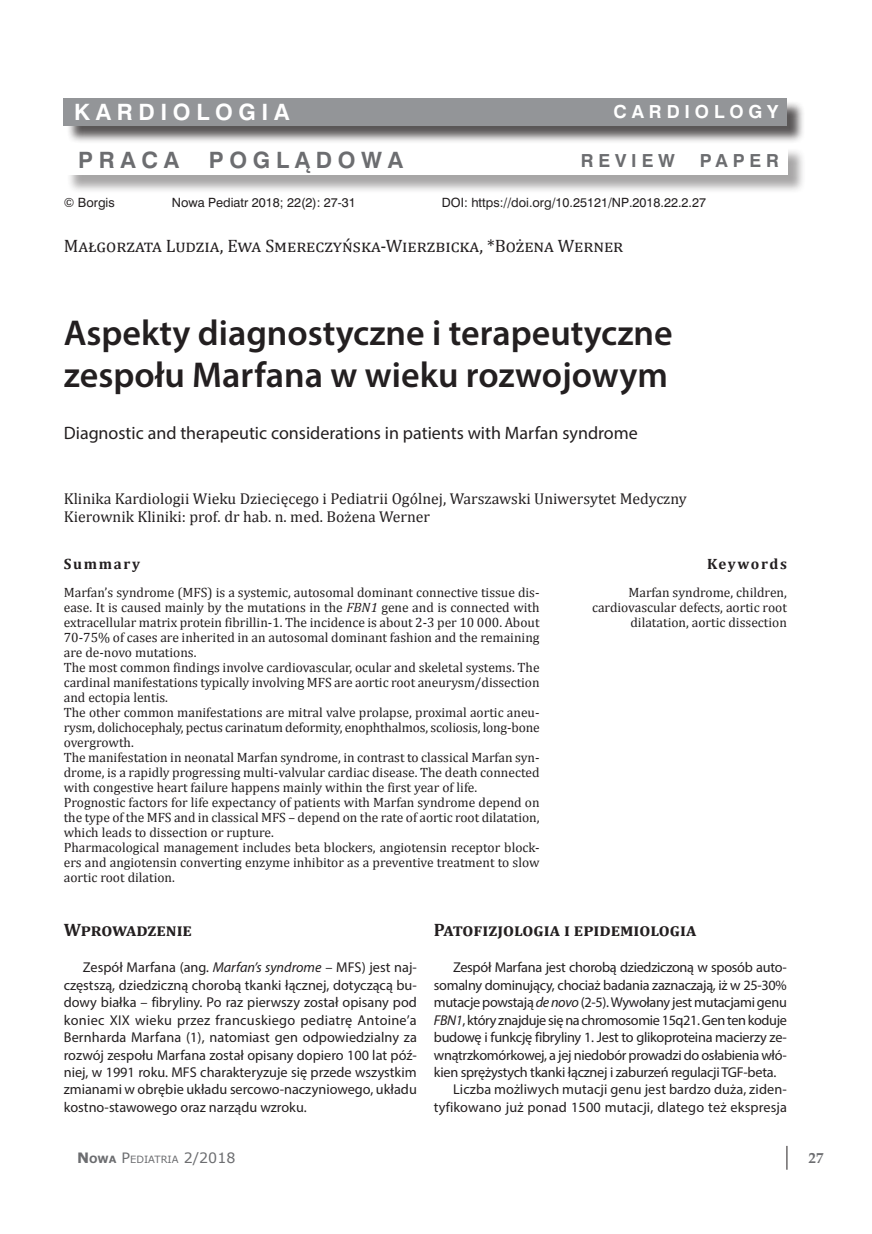
<style>
.page{position:relative;width:872px;height:1234px;background:#fff}
.page>*{position:absolute;margin:0;border:0;box-sizing:border-box;transform-origin:0 0}
.t1{font:600 36px/42px "Myriad Pro";color:#231f20}
.t2{font:700 22.5px "Szwajcar EE";letter-spacing:.25em;color:#6c6d70}
.t3{font:700 22.5px "Szwajcar EE";letter-spacing:.25em;color:#fff}
.t4{font:18px "Myriad Pro";color:#231f20}
.t5{font:18px "Cambria";color:#231f20}
.t6{font:700 18px "Cambria";color:#231f20}
.t7{font:700 18px "Szwajcar EE";letter-spacing:.27em;color:#6c6d70}
.t8{font:700 18px "Szwajcar EE";letter-spacing:.27em;color:#fff}
.t9{font:15.75px/18px "Cambria";color:#231f20}
.t10{font:700 15px "Cambria";letter-spacing:.11em;color:#231f20}
.t11{font:700 15px "Palatino Linotype";color:#6c6d70}
.t12{font:14.25px/17.4px "Myriad Pro";letter-spacing:-.02em;color:#231f20;text-align:justify}
.t13{font:14.25px "Myriad Pro";letter-spacing:.01em;color:#231f20}
.t14{font:13.5px/15px "Cambria";color:#231f20}
.t15{font:12.75px "Szwajcar EE";color:#231f20}
.t16{font:10.05px "Verdana";color:#6c6d70}
.s1{font-style:italic}
.s2{font-weight:700;font-size:14.25px}
.s3{font-weight:700}
.s4{font-size:14.25px}
</style>
<div class="page">
<svg style="left:786px;top:1145px;width:1px;height:24px"></svg>
<div style="left:66px;top:100px;width:739px;height:44px;background:#231f20;opacity:.75"></div>
<div style="left:64px;top:98px;width:723px;height:27px;background:#939598"></div>
<div style="left:66px;top:147px;width:740px;height:47px;background:#231f20;opacity:.4"></div>
<div style="left:64px;top:145px;width:723px;height:30px;background:#fff"></div>
<h2 class="t3" style="left:74px;top:98px;width:217px">KARDIOLOGIA</h2>
<h3 class="t8" style="left:613px;top:101px;width:166px">CARDIOLOGY</h3>
<h2 class="t2" style="left:78px;top:146px;width:103px">PRACA</h2>
<h2 class="t2" style="left:209px;top:146px;width:196px">POGLĄDOWA</h2>
<h3 class="t7" style="left:581px;top:149px;width:96px">REVIEW</h3>
<h3 class="t7" style="left:700px;top:149px;width:81px">PAPER</h3>
<p class="t15" style="left:64px;top:195px;width:52px">© Borgis</p>
<p class="t15" style="left:172px;top:195px;width:186px">Nowa Pediatr 2018; 22(2): 27-31</p>
<p class="t15" style="left:442px;top:195px;width:266px">DOI: https://doi.org/10.25121/NP.2018.22.2.27</p>
<h3 class="t5" style="left:64px;top:235px;width:558px">Małgorzata Ludzia, Ewa Smereczyńska-Wierzbicka, *Bożena Werner</h3>
<h1 class="t1" style="left:64px;top:311px;width:610px">Aspekty diagnostyczne i terapeutyczne zespołu Marfana w wieku rozwojowym</h1>
<h3 class="t4" style="left:64px;top:421px;width:575px">Diagnostic and therapeutic considerations in patients with Marfan syndrome</h3>
<p class="t9" style="left:64px;top:489px;width:624px">Klinika Kardiologii Wieku Dziecięcego i Pediatrii Ogólnej, Warszawski Uniwersytet Medyczny<br>Kierownik Kliniki: prof. dr hab. n. med. Bożena Werner</p>
<p class="t10" style="left:64px;top:553px;width:78px">Summary</p>
<p class="t14" style="left:64px;top:584px;width:477px">Marfan’s syndrome (MFS) is a systemic, autosomal dominant connective tissue dis&shy;ease. It is caused mainly by the mutations in the <span class="s1">FBN1</span> gene and is connected with extracellular matrix protein fibrillin-1. The incidence is about 2-3 per 10 000. About 70-75% of cases are inherited in an autosomal dominant fashion and the remaining are de-novo mutations.<br>The most common findings involve cardiovascular, ocular and skeletal systems. The cardinal manifestations typically involving MFS are aortic root aneurysm/dissection and ectopia lentis.<br>The other common manifestations are mitral valve prolapse, proximal aortic aneu&shy;rysm, dolichocephaly, pectus carinatum deformity, enophthalmos, scoliosis, long-bone overgrowth.<br>The manifestation in neonatal Marfan syndrome, in contrast to classical Marfan syn&shy;drome, is a rapidly progressing multi-valvular cardiac disease. The death connected with congestive heart failure happens mainly within the first year of life.<br>Prognostic factors for life expectancy of patients with Marfan syndrome depend on the type of the MFS and in classical MFS – depend on the rate of aortic root dilatation, which leads to dissection or rupture.<br>Pharmacological management includes beta blockers, angiotensin receptor block&shy;ers and angiotensin converting enzyme inhibitor as a preventive treatment to slow aortic root dilation.</p>
<p class="t10" style="left:707px;top:553px;width:81px">Keywords</p>
<p class="t14" style="left:592px;top:584px;width:196px;text-align:right">Marfan syndrome, children, cardiovascular defects, aortic root dilatation, aortic dissection</p>
<h3 class="t6" style="left:64px;top:917px;width:130px">Wprowadzenie</h3>
<p class="t12" style="left:64px;top:958px;width:355px;text-indent:19px">Zespół Marfana (ang<span class="s1">. Marfan’s syndrome</span> – MFS) jest naj&shy;częstszą, dziedziczną chorobą tkanki łącznej, dotyczącą bu&shy;dowy białka – fibryliny. Po raz pierwszy został opisany pod koniec XIX wieku przez francuskiego pediatrę Antoine’a Bernharda Marfana (1), natomiast gen odpowiedzialny za rozwój zespołu Marfana został opisany dopiero 100 lat póź&shy;niej, w 1991 roku. MFS charakteryzuje się przede wszystkim zmianami w obrębie układu sercowo-naczyniowego, układu kostno-stawowego oraz narządu wzroku.</p>
<p class="t16" style="left:77px;top:1152px;width:160px"><span class="s2">N</span><span class="s3">OWA</span> <span class="s4">P</span>EDIATRIA <span class="s4">2/2018</span></p>
<h3 class="t6" style="left:434px;top:917px;width:263px">Patofizjologia i epidemiologia</h3>
<p class="t12" style="left:453px;top:958px;width:335px">Zespół Marfana jest chorobą dziedziczoną w sposób auto-</p>
<p class="t12" style="left:434px;top:975px;width:354px">somalny dominujący, chociaż badania zaznaczają, iż w 25-30%</p>
<p class="t12" style="left:434px;top:993px;width:354px">mutacje powstają <span class="s1">de novo</span> (2-5). Wywołany jest mutacjami genu</p>
<p class="t12" style="left:434px;top:1010px;width:355px"><span class="s1">FBN1</span>, który znajduje się na chromosomie 15q21. Gen ten koduje</p>
<p class="t12" style="left:434px;top:1028px;width:354px">budowę i funkcję fibryliny 1. Jest to glikoproteina macierzy ze-</p>
<p class="t12" style="left:434px;top:1045px;width:354px">wnątrzkomórkowej, a jej niedobór prowadzi do osłabienia włó-</p>
<p class="t12" style="left:434px;top:1062px;width:344px">kien sprężystych tkanki łącznej i zaburzeń regulacji TGF-beta.</p>
<p class="t13" style="left:453px;top:1080px;width:335px">Liczba możliwych mutacji genu jest bardzo duża, ziden-</p>
<p class="t13" style="left:434px;top:1097px;width:354px">tyfikowano już ponad 1500 mutacji, dlatego też ekspresja</p>
<p class="t11" style="left:808px;top:1146px;width:16px">27</p>
</div>
